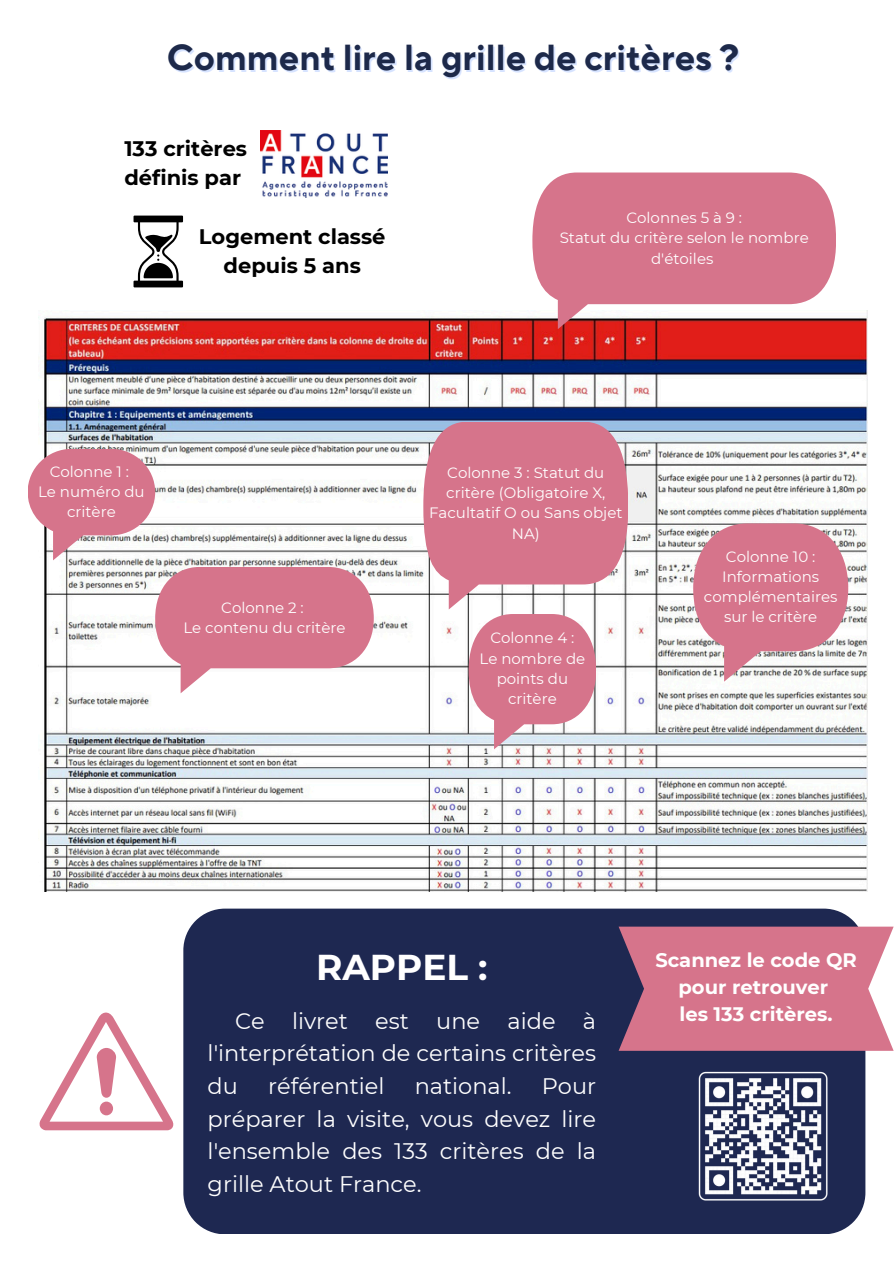
<style>
.page{position:relative;width:894px;height:1264px;background:#fff}
.page>*{position:absolute;margin:0;border:0;box-sizing:border-box;transform-origin:0 0}
.t1{font:700 36px "TT Norms Pro";color:#1d294a}
.t2{font:700 35.85px "Montserrat";color:#fff}
.t3{font:22.5px/32.7px "Montserrat";color:#fff;text-align:justify}
.t4{font:700 21px/29.2px "Montserrat";color:#000}
.t5{font:700 19.5px/27px "Montserrat";color:#fff;text-align:center}
.t6{font:15px/20.2px "Montserrat";color:#fff;text-align:center}
</style>
<div class="page">
<div style="left:183px;top:908px;width:682px;height:326px;background:#1e2851"></div>
<svg style="left:39px;top:1012px;width:135px;height:118px"></svg>
<img style="left:675px;top:1071px;width:173px;height:163px">
<svg style="left:618px;top:926px;width:275px;height:124px;background:#ce768d"></svg>
<img style="left:42px;top:310px;width:825px;height:581px">
<svg style="left:28px;top:449px;width:127px;height:86px;background:#d88498"></svg>
<svg style="left:155px;top:567px;width:218px;height:101px;background:#d77d92"></svg>
<svg style="left:468px;top:614px;width:128px;height:110px;background:#d88397"></svg>
<svg style="left:693px;top:523px;width:155px;height:128px;background:#d68295"></svg>
<svg style="left:423px;top:421px;width:205px;height:163px;background:#d57b91"></svg>
<img style="left:260px;top:130px;width:127px;height:68px">
<div style="left:532px;top:172px;width:303px;height:132px;background:#d6748b"></div>
<svg style="left:133px;top:215px;width:50px;height:72px"></svg>
<p class="t1" style="left:167px;top:36px;width:573px">Comment lire la grille de critères ?</p>
<p class="t4" style="left:124px;top:134px;width:124px">133 critères définis par</p>
<p class="t4" style="left:199px;top:221px;width:188px;text-align:center">Logement classé depuis 5 ans</p>
<p class="t6" style="left:626px;top:208px;width:117px">Colonnes 5 à 9 :</p>
<p class="t6" style="left:559px;top:228px;width:250px">Statut du critère selon le nombre d'étoiles</p>
<p class="t6" style="left:50px;top:461px;width:81px">Colonne 1 :</p>
<h3 class="t6" style="left:38px;top:481px;width:108px">Le numéro du critère</h3>
<p class="t6" style="left:221px;top:597px;width:84px">Colonne 2 :</p>
<p class="t6" style="left:183px;top:618px;width:164px">Le contenu du critère</p>
<p class="t6" style="left:429px;top:462px;width:195px">Colonne 3 : Statut du critère (Obligatoire X,<br>Facultatif O ou Sans objet<br>NA)</p>
<p class="t6" style="left:490px;top:627px;width:85px">Colonne 4 :</p>
<h3 class="t6" style="left:479px;top:648px;width:107px">Le nombre de points du critère</h3>
<p class="t6" style="left:703px;top:546px;width:135px">Colonne 10 :<br>Informations complémentaires sur le critère</p>
<p class="t2" style="left:316px;top:945px;width:173px">RAPPEL :</p>
<p class="t3" style="left:207px;top:1004px;width:390px;text-indent:27px">Ce livret est une aide à l'interprétation de certains critères du</p>
<p class="t3" style="left:268px;top:1069px;width:118px">référentiel</p>
<p class="t3" style="left:414px;top:1069px;width:98px">national.</p>
<p class="t3" style="left:207px;top:1069px;width:390px;text-indent:334px">Pour préparer la visite, vous devez lire l'ensemble des 133 critères de la grille Atout France.</p>
<h2 class="t5" style="left:655px;top:946px;width:203px">Scannez le code QR pour retrouver<br>les 133 critères.</h2>
</div>
